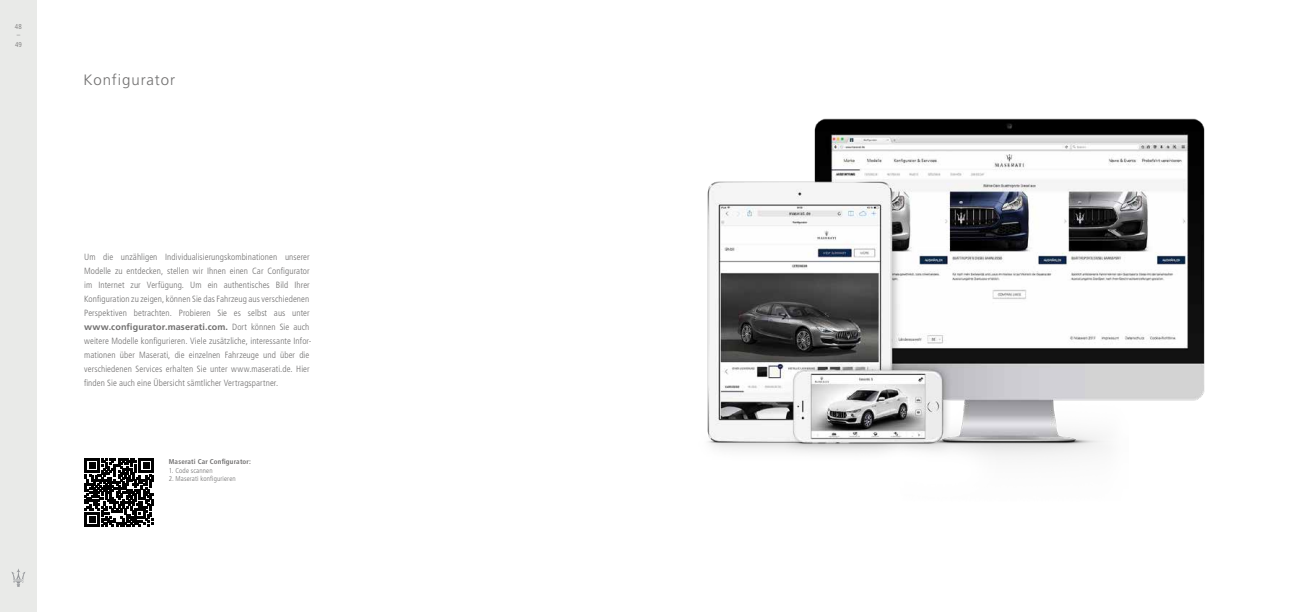
<style>
.page{position:relative;width:1296px;height:612px;background:#fff}
.page>*{position:absolute;margin:0;border:0;box-sizing:border-box;transform-origin:0 0}
.t1{font:300 15px "Frutiger LT Std";letter-spacing:.06em;color:#706f6f}
.t2{font:300 condensed 9px/14px "Frutiger LT Std";letter-spacing:.01em;color:#706f6f}
.t3{font:300 condensed 7px/8.4px "Frutiger LT Std";letter-spacing:.02em;color:#706f6f}
.t4{font:700 condensed 7px "Frutiger LT Std";letter-spacing:.025em;color:#706f6f}
.s1{font-weight:700;font-stretch:normal}
</style>
<div class="page">
<div style="left:0;top:0;width:37px;height:612px;background:#e9eae8"></div>
<svg style="left:11px;top:568px;width:15px;height:19px"></svg>
<img style="left:707px;top:118px;width:498px;height:339px">
<svg style="left:85px;top:458px;width:68px;height:69px"></svg>
<p class="t3" style="left:15px;top:23px;width:9px">48 –</p>
<p class="t3" style="left:15px;top:40px;width:8px">49</p>
<h1 class="t1" style="left:84px;top:71px;width:93px">Konfigurator</h1>
<p class="t2" style="left:84px;top:250px;width:229px">Um die unzähligen Individualisierungskombinationen unserer Modelle zu entdecken, stellen wir Ihnen einen Car Configurator im Internet zur Verfügung. Um ein authentisches Bild Ihrer Konfiguration zu zeigen, können Sie das Fahrzeug aus verschiedenen Perspektiven betrachten. Probieren Sie es selbst aus unter <span class="s1">www.configurator.maserati.com.</span> Dort können Sie auch weitere Modelle konfigurieren. Viele zusätzliche, interessante Infor&shy;mationen über Maserati, die einzelnen Fahrzeuge und über die verschiedenen Services erhalten Sie unter www.maserati.de. Hier finden Sie auch eine Übersicht sämtlicher Vertragspartner.</p>
<p class="t4" style="left:169px;top:458px;width:84px">Maserati Car Configurator:</p>
<p class="t3" style="left:169px;top:466px;width:45px">1. Code scannen</p>
<p class="t3" style="left:169px;top:474px;width:68px">2. Maserati konfigurieren</p>
</div>
